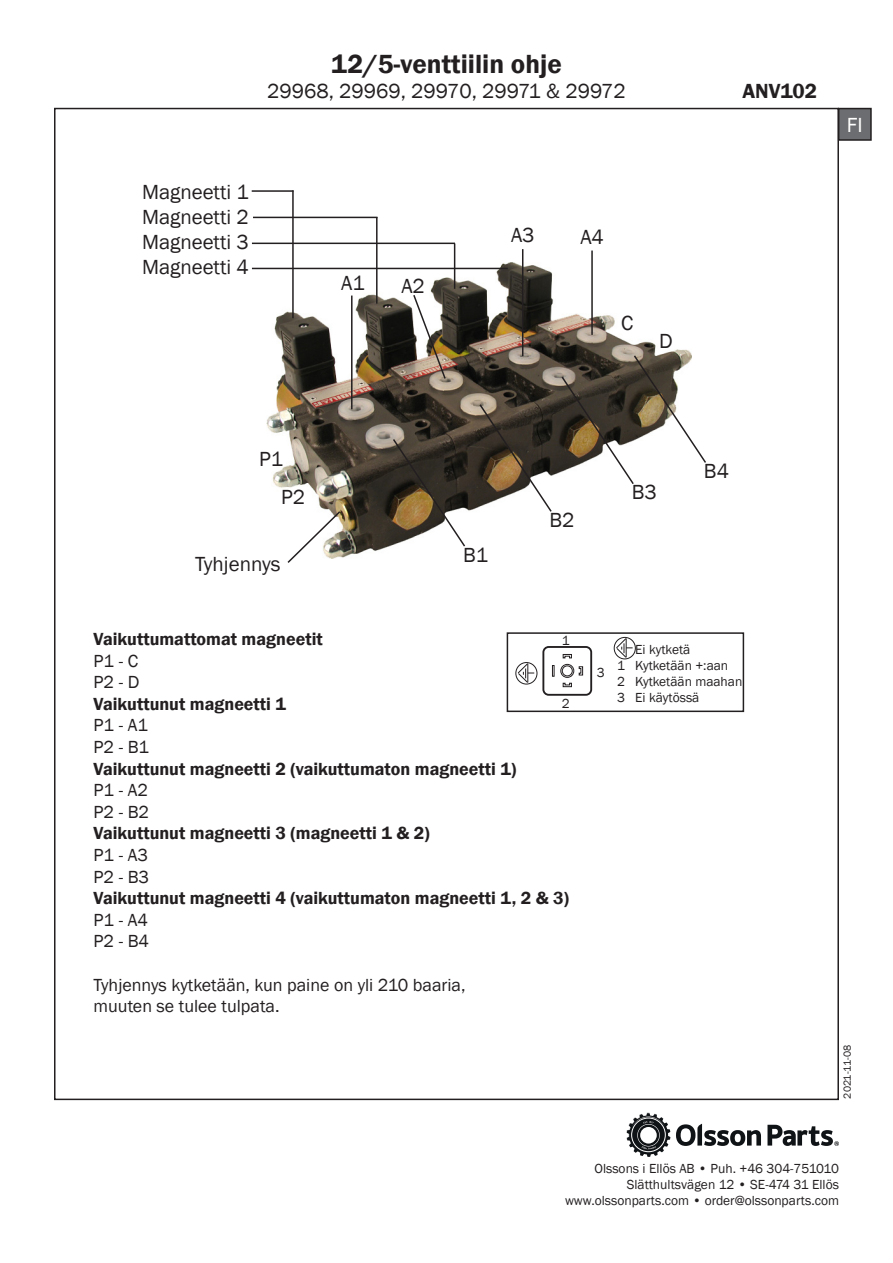
<style>
.page{position:relative;width:893px;height:1263px;background:#fff}
.page>*{position:absolute;margin:0;border:0;box-sizing:border-box;transform-origin:0 0}
.t1{font:600 27px "Franklin Gothic";color:#231f20}
.t2{font:21px "Franklin Gothic";color:#231f20}
.t3{font:600 21px "Franklin Gothic";color:#231f20}
.t4{font:21px "Franklin Gothic";color:#fff}
.t5{font:600 18px "Franklin Gothic";color:#231f20}
.t6{font:18px/21.6px "Franklin Gothic";color:#231f20}
.t7{font:13.5px/16.2px "Franklin Gothic";color:#231f20;text-align:right}
.t8{font:10.5px "Franklin Gothic";color:#231f20}
</style>
<div class="page">
<img style="left:267px;top:263px;width:425px;height:295px">
<svg style="left:286px;top:510px;width:56px;height:53px"></svg>
<hr style="left:351px;top:296px;width:2px;height:113px;background:#231f20">
<hr style="left:522px;top:249px;width:1px;height:107px;background:#231f20">
<hr style="left:591px;top:251px;width:2px;height:84px;background:#231f20">
<svg style="left:391px;top:437px;width:76px;height:111px"></svg>
<svg style="left:478px;top:403px;width:75px;height:110px"></svg>
<svg style="left:560px;top:354px;width:146px;height:132px"></svg>
<hr style="left:252px;top:190px;width:42px;height:2px;background:#231f20">
<hr style="left:292px;top:190px;width:2px;height:128px;background:#231f20">
<hr style="left:253px;top:217px;width:124px;height:1px;background:#231f20">
<hr style="left:376px;top:217px;width:2px;height:87px;background:#231f20">
<hr style="left:252px;top:268px;width:256px;height:1px;background:#231f20">
<hr style="left:252px;top:243px;width:203px;height:1px;background:#231f20">
<hr style="left:454px;top:243px;width:1px;height:46px;background:#231f20">
<svg style="left:412px;top:293px;width:35px;height:87px"></svg>
<svg style="left:518px;top:663px;width:16px;height:20px"></svg>
<div style="left:516px;top:662px;width:21px;height:22px;border:1px solid #231f20;border-radius:50%"></div>
<div style="left:542px;top:646px;width:50px;height:50px;border:2px solid #231f20;border-radius:5px"></div>
<svg style="left:552px;top:665px;width:2px;height:12px"></svg>
<svg style="left:562px;top:654px;width:10px;height:4px"></svg>
<svg style="left:560px;top:664px;width:23px;height:23px"></svg>
<svg style="left:616px;top:638px;width:17px;height:20px"></svg>
<div style="left:614px;top:637px;width:21px;height:22px;border:1px solid #231f20;border-radius:50%"></div>
<div style="left:507px;top:632px;width:237px;height:80px;border:2px solid #231f20"></div>
<div style="left:839px;top:109px;width:32px;height:31px;background:#6c6d70"></div>
<div style="left:838px;top:108px;width:34px;height:33px;border:2px solid #231f20"></div>
<svg style="left:676px;top:1124px;width:85px;height:22px"></svg>
<svg style="left:626px;top:1113px;width:44px;height:44px"></svg>
<svg style="left:767px;top:1125px;width:72px;height:21px"></svg>
<p class="t1" style="left:331px;top:47px;width:232px">12/5-venttiilin ohje</p>
<p class="t2" style="left:267px;top:78px;width:360px">29968, 29969, 29970, 29971 &amp; 29972</p>
<p class="t3" style="left:742px;top:78px;width:76px">ANV102</p>
<p class="t2" style="left:142px;top:179px;width:108px">Magneetti 1</p>
<p class="t2" style="left:142px;top:204px;width:108px">Magneetti 2</p>
<p class="t2" style="left:142px;top:229px;width:108px">Magneetti 3</p>
<p class="t2" style="left:142px;top:254px;width:108px">Magneetti 4</p>
<p class="t2" style="left:341px;top:270px;width:25px">A1</p>
<p class="t2" style="left:401px;top:273px;width:25px">A2</p>
<p class="t2" style="left:511px;top:222px;width:25px">A3</p>
<p class="t2" style="left:580px;top:224px;width:25px">A4</p>
<p class="t2" style="left:621px;top:310px;width:14px">C</p>
<p class="t2" style="left:659px;top:328px;width:15px">D</p>
<p class="t4" style="left:847px;top:112px;width:17px">FI</p>
<p class="t2" style="left:259px;top:446px;width:26px">P1</p>
<p class="t2" style="left:281px;top:484px;width:26px">P2</p>
<p class="t2" style="left:195px;top:551px;width:87px">Tyhjennys</p>
<p class="t2" style="left:463px;top:542px;width:26px">B1</p>
<p class="t2" style="left:550px;top:507px;width:26px">B2</p>
<p class="t5" style="left:94px;top:628px;width:231px">Vaikuttumattomat magneetit</p>
<p class="t6" style="left:94px;top:650px;width:46px">P1 - C</p>
<p class="t6" style="left:94px;top:672px;width:47px">P2 - D</p>
<p class="t5" style="left:94px;top:693px;width:194px">Vaikuttunut magneetti 1</p>
<p class="t6" style="left:94px;top:715px;width:56px">P1 - A1</p>
<p class="t6" style="left:94px;top:736px;width:57px">P2 - B1</p>
<p class="t5" style="left:94px;top:757px;width:424px">Vaikuttunut magneetti 2 (vaikuttumaton magneetti 1)</p>
<p class="t6" style="left:94px;top:780px;width:56px">P1 - A2</p>
<p class="t6" style="left:94px;top:801px;width:57px">P2 - B2</p>
<p class="t5" style="left:94px;top:822px;width:338px">Vaikuttunut magneetti 3 (magneetti 1 &amp; 2)</p>
<p class="t6" style="left:94px;top:844px;width:56px">P1 - A3</p>
<p class="t6" style="left:94px;top:866px;width:57px">P2 - B3</p>
<p class="t5" style="left:94px;top:887px;width:477px">Vaikuttunut magneetti 4 (vaikuttumaton magneetti 1, 2 &amp; 3)</p>
<p class="t6" style="left:94px;top:909px;width:56px">P1 - A4</p>
<p class="t6" style="left:94px;top:931px;width:57px">P2 - B4</p>
<p class="t6" style="left:94px;top:974px;width:374px">Tyhjennys kytketään, kun paine on yli 210 baaria, muuten se tulee tulpata.</p>
<p class="t7" style="left:562px;top:632px;width:9px">1</p>
<p class="t7" style="left:562px;top:696px;width:9px">2</p>
<p class="t2" style="left:632px;top:479px;width:26px">B3</p>
<p class="t2" style="left:704px;top:458px;width:26px">B4</p>
<p class="t7" style="left:597px;top:665px;width:9px">3</p>
<p class="t7" style="left:635px;top:641px;width:57px">Ei kytketä</p>
<p class="t7" style="left:617px;top:658px;width:113px">1 Kytketään +:aan</p>
<p class="t7" style="left:617px;top:674px;width:127px">2 Kytketään maahan</p>
<p class="t7" style="left:617px;top:690px;width:84px">3 Ei käytössä</p>
<p class="t8" style="left:841px;top:1098px;width:55px;rotate:-90deg">2021-11-08</p>
<p class="t7" style="left:565px;top:1160px;width:275px">Olssons i Ellös AB • Puh. +46 304-751010<br>Slätthultsvägen 12 • SE-474 31 Ellös www.olssonparts.com • order@olssonparts.com</p>
</div>
